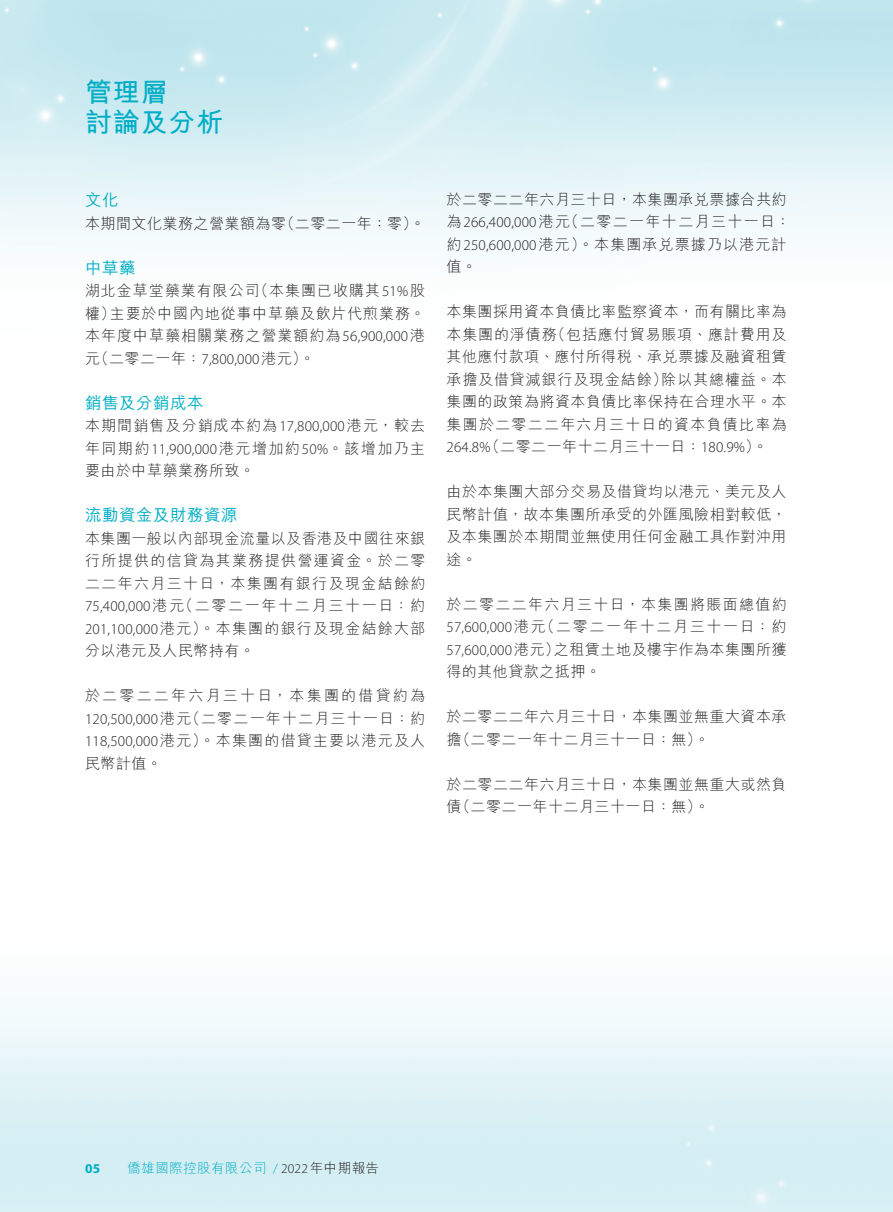
<style>
.page{position:relative;width:893px;height:1212px;background:#fff}
.page>*{position:absolute;margin:0;border:0;box-sizing:border-box;transform-origin:0 0}
.t1{font:700 27px/30px "M Hei HK";letter-spacing:.03em;color:#00aec5}
._02_H2{font:500 16.5px "M Hei HK";letter-spacing:.03em;color:#00aec5}
._00_txt{font:300 15px/22.5px "M Hei HK";letter-spacing:.035em;color:#231f20}
._00_txt-2{font:300 15px/22.5px "M Hei HK";letter-spacing:.055em;color:#231f20}
._00_txt-3{font:300 15px/22.5px "M Hei HK";letter-spacing:.09em;color:#231f20;text-align:right}
._00_txt-4{font:300 15px/22.5px "M Hei HK";letter-spacing:.08em;color:#231f20}
._00_txt-5{font:300 15px/22.5px "M Hei HK";letter-spacing:.075em;color:#231f20}
._00_txt-6{font:300 15px/22.5px "M Hei HK";letter-spacing:.15em;color:#231f20;text-align:right}
._00_txt-7{font:300 15px "M Hei HK";letter-spacing:.085em;color:#231f20}
._00_txt-8{font:300 15px "Myriad Pro";letter-spacing:.015em;color:#231f20}
.t2{font:300 13.5px "M Hei HK";letter-spacing:.035em;color:#231f20}
.t3{font:300 13.5px "M Hei HK";letter-spacing:.035em;color:#00aec5}
.t4{font:700 13.5px "Myriad Pro";color:#00aec5}
.s1{font-family:"Myriad Pro"}
.s2{font-family:"M Hei HK"}
.s3{font-family:"Myriad Pro";color:#00aec5}
</style>
<div class="page">
<h1 class="t1" style="left:85px;top:74px;width:140px">管理層<br>討論及分析</h1>
<p class="_02_H2" style="left:85px;top:188px;width:35px">文化</p>
<p class="_00_txt-2" style="left:280px;top:212px;width:147px">（二零二一年：零。(</p>
<p class="_00_txt" style="left:85px;top:212px;width:202px">本期間文化業務之營業額為零</p>
<p class="_02_H2" style="left:85px;top:256px;width:52px">中草藥</p>
<p class="_00_txt-2" style="left:254px;top:279px;width:173px">（本集團已收購其<span class="s1">51%</span>股</p>
<p class="_00_txt-2" style="left:110px;top:279px;width:317px;text-indent:-25px">湖北金草堂藥業有限公司<br>主要於中國內地從事中草藥及飲片代煎業務。</p>
<p class="_00_txt-2" style="left:85px;top:302px;width:342px">權）<br>本年度中草藥相關業務之營業額約為<span class="s1">56,900,000</span>港（元 二零二一年：<span class="s1">7,800,000</span>港元。(</p>
<p class="_02_H2" style="left:85px;top:391px;width:120px">銷售及分銷成本</p>
<p class="_00_txt-2" style="left:85px;top:414px;width:342px;text-align:justify">本期間銷售及分銷成本約為<span class="s1">17,800,000</span>港元，較去年同期約<span class="s1">11,900,000</span>港元增加約<span class="s1">50%</span>。該增加乃主要由於中草藥業務所致。</p>
<p class="_02_H2" style="left:85px;top:503px;width:154px">流動資金及財務資源</p>
<p class="_00_txt-3" style="left:85px;top:527px;width:342px">本集團一般以內部現金流量以及香港及中國往來銀行所提供的信貸為其業務提供營運資金。於二零二二年六月三十日，本集團有銀行及現金結餘約（二零二一年十二月三十一日：約</p>
<p class="_00_txt-4" style="left:85px;top:594px;width:342px"><span class="s1">75,400,000</span>港元<br><span class="s1">201,100,000</span>港元）。本集團的銀行及現金結餘大部分以港元及人民幣持有。</p>
<p class="_00_txt-6" style="left:85px;top:684px;width:342px">於二零二二年六月三十日，本集團的借貸約為（二零二一年十二月三十一日：約</p>
<p class="_00_txt-4" style="left:85px;top:707px;width:342px"><span class="s1">120,500,000</span>港元<br><span class="s1">118,500,000</span>港元）。本集團的借貸主要以港元及人民幣計值。</p>
<p class="_00_txt" style="left:446px;top:188px;width:345px;text-align:right">於二零二二年六月三十日，本集團承兌票據合共約（二零二一年十二月三十一日：</p>
<p class="_00_txt-5" style="left:446px;top:210px;width:342px">為<span class="s1">266,400,000</span>港元<br>約<span class="s1">250,600,000</span>港元）。本集團承兌票據乃以港元計值。</p>
<p class="_00_txt" style="left:446px;top:300px;width:342px;text-align:right">本集團採用資本負債比率監察資本，而有關比率為（包括應付貿易賬項、應計費用及</p>
<p class="_00_txt-2" style="left:446px;top:323px;width:112px">本集團的淨債務</p>
<p class="_00_txt" style="left:446px;top:345px;width:342px">其他應付款項、應付所得稅、承兌票據及融資租賃</p>
<p class="_00_txt-2" style="left:662px;top:368px;width:127px">除以其總權益。本</p>
<p class="_00_txt-2" style="left:446px;top:368px;width:222px">承擔及借貸減銀行及現金結餘）</p>
<p class="_00_txt" style="left:446px;top:390px;width:342px">集團的政策為將資本負債比率保持在合理水平。本</p>
<p class="_00_txt-7" style="left:446px;top:417px;width:342px">集團於二零二二年六月三十日的資本負債比率為</p>
<p class="_00_txt" style="left:485px;top:435px;width:284px">（二零二一年十二月三十一日：<span class="s1">180.9%</span> 。(</p>
<p class="_00_txt-8" style="left:446px;top:438px;width:45px">264.8%</p>
<p class="_00_txt-2" style="left:446px;top:480px;width:342px;text-align:justify">由於本集團大部分交易及借貸均以港元、美元及人民幣計值，故本集團所承受的外匯風險相對較低，及本集團於本期間並無使用任何金融工具作對沖用途。</p>
<p class="_00_txt-3" style="left:446px;top:593px;width:342px">於二零二二年六月三十日，本集團將賬面總值約（二零二一年十二月三十一日：約</p>
<p class="_00_txt-8" style="left:446px;top:618px;width:101px">57,600,000<span class="s2">港元</span></p>
<p class="_00_txt" style="left:446px;top:638px;width:156px"><span class="s1">57,600,000</span>港元）<br>得的其他貸款之抵押。</p>
<p class="_00_txt" style="left:446px;top:705px;width:342px">於二零二二年六月三十日，本集團並無重大資本承（擔 二零二一年十二月三十一日：無。(</p>
<p class="_00_txt" style="left:446px;top:773px;width:342px">於二零二二年六月三十日，本集團並無重大或然負（債 二零二一年十二月三十一日：無。(</p>
<p class="_00_txt" style="left:554px;top:638px;width:234px">之租賃土地及樓宇作為本集團所獲</p>
<p class="t4" style="left:85px;top:1159px;width:17px">05</p>
<p class="t3" style="left:128px;top:1161px;width:141px">僑雄國際控股有限公司</p>
<p class="t2" style="left:273px;top:1161px;width:108px"><span class="s3">/</span> <span class="s1">2022</span>年中期報告</p>
</div>
